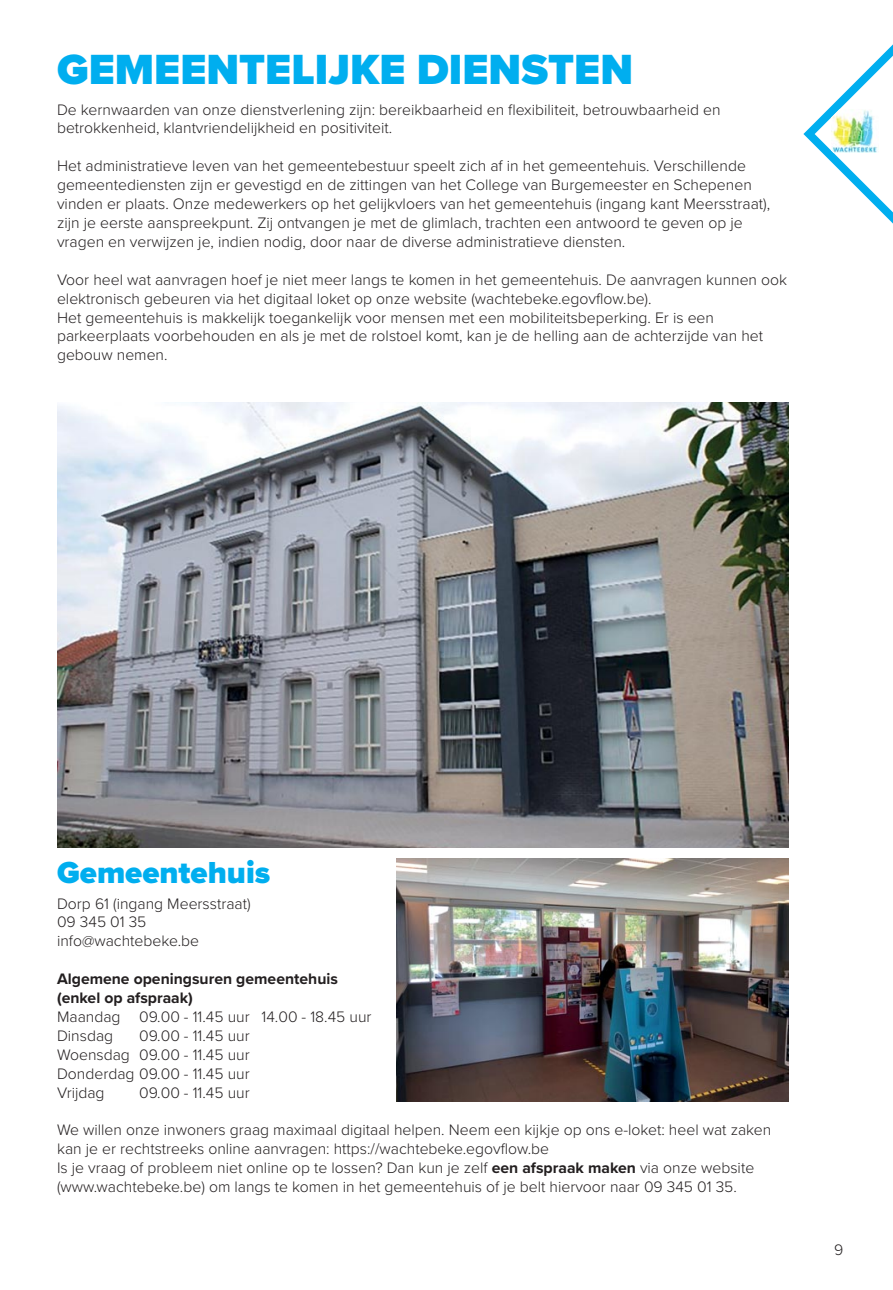
<style>
.page{position:relative;width:893px;height:1290px;background:#fff}
.page>*{position:absolute;margin:0;border:0;box-sizing:border-box;transform-origin:0 0}
.t1{font:900 43.75px "Proxima Nova";color:#00aeef}
.t2{font:900 31.5px "Proxima Nova";color:#00aeef}
.t3{font:300 15.75px/18.9px "Proxima Nova";color:#231f20}
.t4{font:700 15.75px "Proxima Nova";color:#231f20}
.s1{font-weight:700}
</style>
<div class="page">
<svg style="left:803px;top:44px;width:90px;height:180px"></svg>
<img style="left:831px;top:110px;width:47px;height:43px">
<img style="left:57px;top:402px;width:732px;height:445px">
<img style="left:396px;top:858px;width:393px;height:243px">
<p class="t1" style="left:57px;top:55px;width:578px">GEMEENTELIJKE DIENSTEN</p>
<p class="t3" style="left:57px;top:101px;width:665px">De kernwaarden van onze dienstverlening zijn: bereikbaarheid en flexibiliteit, betrouwbaarheid en betrokkenheid, klantvriendelijkheid en positiviteit.</p>
<p class="t3" style="left:57px;top:158px;width:715px">Het administratieve leven van het gemeentebestuur speelt zich af in het gemeentehuis. Verschillende gemeentediensten zijn er gevestigd en de zittingen van het College van Burgemeester en Schepenen vinden er plaats. Onze medewerkers op het gelijkvloers van het gemeentehuis (ingang kant Meersstraat), zijn je eerste aanspreekpunt. Zij ontvangen je met de glimlach, trachten een antwoord te geven op je vragen en verwijzen je, indien nodig, door naar de diverse administratieve diensten.</p>
<p class="t3" style="left:57px;top:271px;width:732px">Voor heel wat aanvragen hoef je niet meer langs te komen in het gemeentehuis. De aanvragen kunnen ook elektronisch gebeuren via het digitaal loket op onze website (wachtebeke.egovflow.be).</p>
<p class="t3" style="left:57px;top:309px;width:707px">Het gemeentehuis is makkelijk toegankelijk voor mensen met een mobiliteitsbeperking. Er is een parkeerplaats voorbehouden en als je met de rolstoel komt, kan je de helling aan de achterzijde van het gebouw nemen.</p>
<p class="t2" style="left:57px;top:862px;width:215px">Gemeentehuis</p>
<p class="t3" style="left:57px;top:895px;width:195px">Dorp 61 (ingang Meersstraat)</p>
<p class="t3" style="left:57px;top:914px;width:91px">09 345 01 35</p>
<p class="t3" style="left:57px;top:933px;width:144px">info@wachtebeke.be</p>
<p class="t4" style="left:57px;top:973px;width:282px">Algemene openingsuren gemeentehuis</p>
<p class="t4" style="left:57px;top:992px;width:137px">(enkel op afspraak)</p>
<p class="t3" style="left:57px;top:1009px;width:316px">Maandag 09.00 - 11.45 uur 14.00 - 18.45 uur</p>
<p class="t3" style="left:57px;top:1027px;width:58px">Dinsdag</p>
<p class="t3" style="left:139px;top:1027px;width:112px">09.00 - 11.45 uur</p>
<p class="t3" style="left:57px;top:1046px;width:194px">Woensdag 09.00 - 11.45 uur</p>
<p class="t3" style="left:57px;top:1065px;width:194px">Donderdag 09.00 - 11.45 uur</p>
<p class="t3" style="left:57px;top:1084px;width:49px">Vrijdag</p>
<p class="t3" style="left:139px;top:1084px;width:112px">09.00 - 11.45 uur</p>
<p class="t3" style="left:57px;top:1122px;width:716px">We willen onze inwoners graag maximaal digitaal helpen. Neem een kijkje op ons e-loket: heel wat zaken kan je er rechtstreeks online aanvragen: https://wachtebeke.egovflow.be</p>
<p class="t3" style="left:57px;top:1160px;width:699px">Is je vraag of probleem niet online op te lossen? Dan kun je zelf <span class="s1">een afspraak maken</span> via onze website (www.wachtebeke.be) om langs te komen in het gemeentehuis of je belt hiervoor naar 09 345 01 35.</p>
<p class="t3" style="left:834px;top:1241px;width:11px">9</p>
</div>
